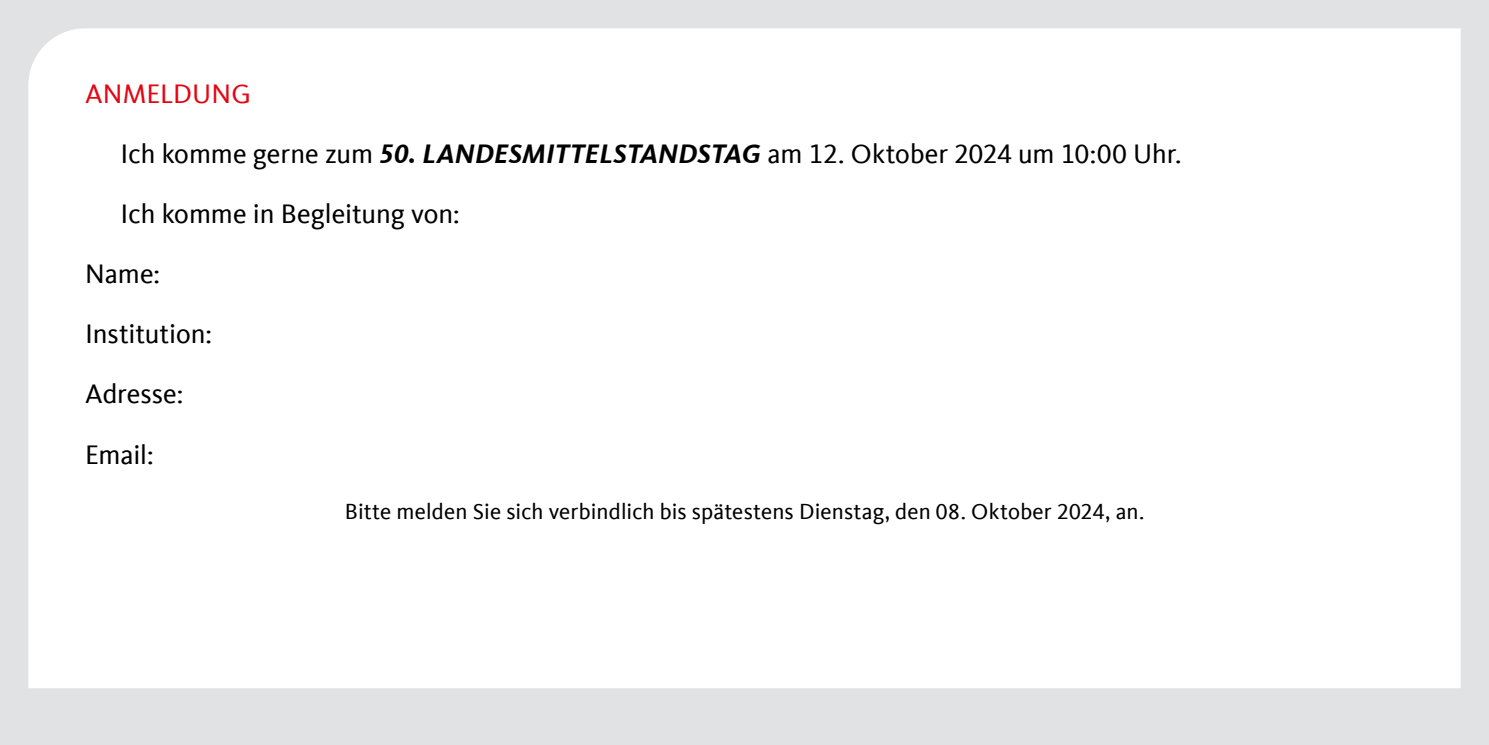
<style>
.page{position:relative;width:1489px;height:745px;background:#fff}
.page>*{position:absolute;margin:0;border:0;box-sizing:border-box;transform-origin:0 0}
.t1{font:27.5px "CDU Kievit Tab";letter-spacing:-.005em;color:#000}
.t2{font:27.5px "CDU Kievit Tab";letter-spacing:.005em;color:#e30613}
.t3{font:22.5px "CDU Kievit Tab";letter-spacing:.005em;color:#000}
.s1{font-weight:700;font-style:italic}
</style>
<div class="page">
<div style="left:0;top:0;width:1488px;height:744px;background:#e1e2e4"></div>
<div style="left:28px;top:28px;width:1432px;height:659px;background:#fff"></div>
<p class="t2" style="left:85px;top:78px;width:167px">ANMELDUNG</p>
<p class="t1" style="left:120px;top:138px;width:1062px">Ich komme gerne zum <span class="s1">50. LANDESMITTELSTANDSTAG</span> am 12. Oktober 2024 um 10:00 Uhr.</p>
<p class="t1" style="left:120px;top:198px;width:341px">Ich komme in Begleitung von:</p>
<p class="t1" style="left:85px;top:258px;width:77px">Name:</p>
<p class="t1" style="left:85px;top:318px;width:128px">Institution:</p>
<p class="t1" style="left:85px;top:378px;width:100px">Adresse:</p>
<p class="t1" style="left:85px;top:438px;width:70px">Email:</p>
<p class="t3" style="left:344px;top:498px;width:801px">Bitte melden Sie sich verbindlich bis spätestens Dienstag, den 08. Oktober 2024, an.</p>
</div>
